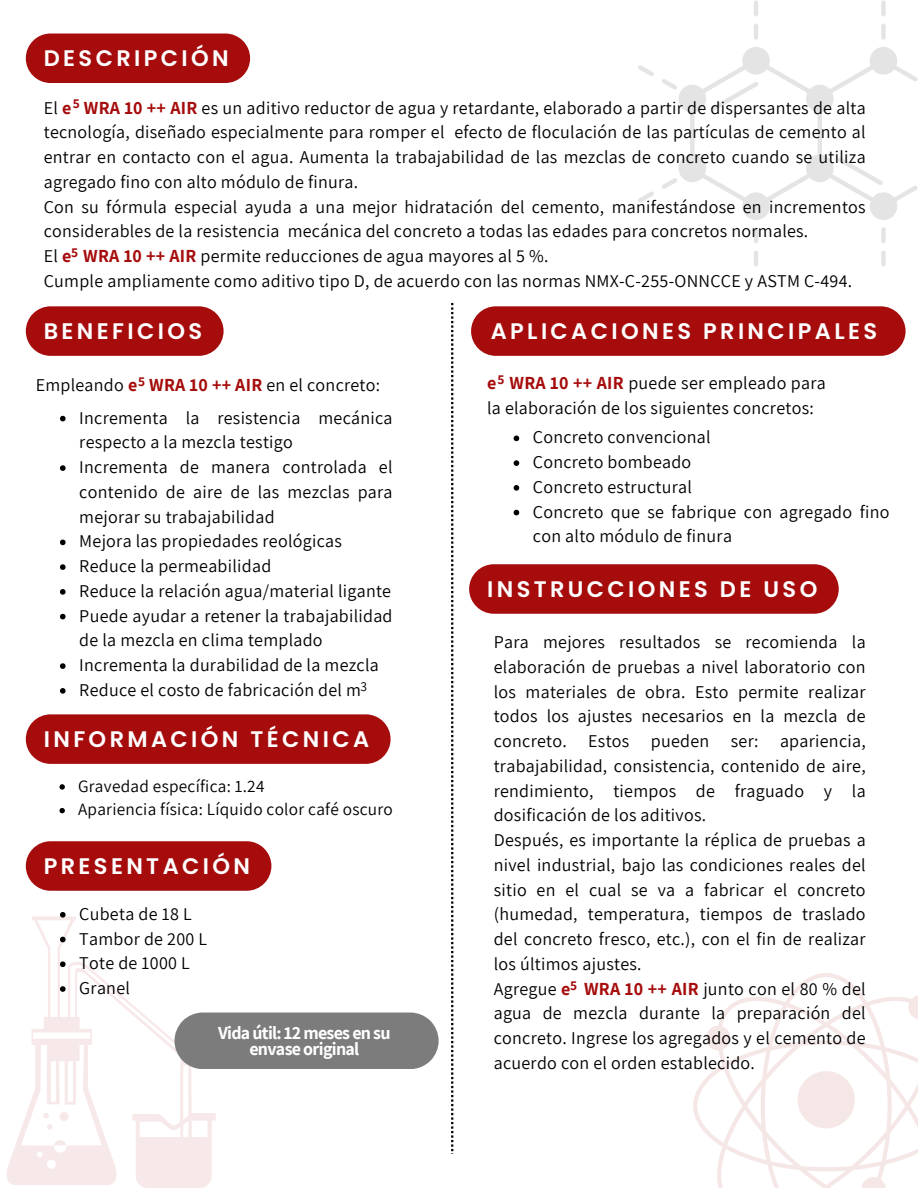
<style>
.page{position:relative;width:918px;height:1188px;background:#fff}
.page>*{position:absolute;margin:0;border:0;box-sizing:border-box;transform-origin:0 0}
.t1{font:600 22.5px "Poppins";letter-spacing:.15em;color:#fff}
.t2{font:18px/24.8px "Assistant";letter-spacing:.015em;color:#000}
.t3{font:700 18px/16.8px "Assistant";letter-spacing:-.04em;color:#fff;text-align:center}
.t4{font:17.25px "Assistant";letter-spacing:.015em;color:#000}
.t5{font:700 13.5px "Assistant";color:#a60c0c}
.t6{font:13.5px "Assistant";color:#000}
.s1{font-weight:700;color:#a60c0c}
</style>
<div class="page">
<svg style="left:638px;top:65px;width:16px;height:11px"></svg>
<svg style="left:638px;top:191px;width:16px;height:12px"></svg>
<hr style="left:754px;top:227px;width:4px;height:16px;background:#e4e4e4;border-radius:2px">
<hr style="left:754px;top:251px;width:4px;height:16px;background:#e4e4e4;border-radius:2px">
<div style="left:881px;top:227px;width:5px;height:16px;background:#e4e4e4;border-radius:2px"></div>
<div style="left:881px;top:251px;width:5px;height:16px;background:#e4e4e4;border-radius:2px"></div>
<hr style="left:754px;top:0;width:4px;height:16px;background:#e4e4e4;border-radius:2px">
<hr style="left:754px;top:24px;width:4px;height:16px;background:#e4e4e4;border-radius:2px">
<div style="left:881px;top:0;width:5px;height:16px;background:#e4e4e4;border-radius:2px"></div>
<div style="left:881px;top:24px;width:5px;height:16px;background:#e4e4e4;border-radius:2px"></div>
<svg style="left:662px;top:47px;width:256px;height:173px"></svg>
<svg style="left:693px;top:973px;width:225px;height:215px"></svg>
<div style="left:798px;top:1071px;width:57px;height:57px;background:#f6e7e7;border-radius:50%"></div>
<svg style="left:7px;top:916px;width:209px;height:272px"></svg>
<svg style="left:60px;top:1112px;width:9px;height:9px"></svg>
<svg style="left:43px;top:1113px;width:6px;height:5px"></svg>
<svg style="left:47px;top:1124px;width:6px;height:6px"></svg>
<svg style="left:54px;top:1140px;width:12px;height:5px"></svg>
<div style="left:26px;top:34px;width:224px;height:49px;background:#a60c0c;border-radius:25px"></div>
<svg style="left:451px;top:303px;width:2px;height:851px"></svg>
<div style="left:26px;top:306px;width:198px;height:50px;background:#a60c0c;border-radius:25px"></div>
<svg style="left:60px;top:416px;width:6px;height:5px"></svg>
<svg style="left:60px;top:465px;width:6px;height:6px"></svg>
<svg style="left:60px;top:540px;width:6px;height:5px"></svg>
<svg style="left:60px;top:564px;width:6px;height:6px"></svg>
<svg style="left:60px;top:589px;width:6px;height:6px"></svg>
<svg style="left:60px;top:614px;width:6px;height:5px"></svg>
<svg style="left:60px;top:663px;width:6px;height:6px"></svg>
<svg style="left:60px;top:688px;width:6px;height:6px"></svg>
<div style="left:26px;top:714px;width:365px;height:50px;background:#a60c0c;border-radius:25px"></div>
<svg style="left:59px;top:784px;width:6px;height:6px"></svg>
<svg style="left:59px;top:808px;width:6px;height:5px"></svg>
<div style="left:26px;top:841px;width:245px;height:50px;background:#a60c0c;border-radius:25px"></div>
<svg style="left:60px;top:912px;width:6px;height:6px"></svg>
<svg style="left:60px;top:937px;width:6px;height:5px"></svg>
<svg style="left:60px;top:961px;width:6px;height:6px"></svg>
<svg style="left:60px;top:986px;width:6px;height:6px"></svg>
<div style="left:175px;top:1013px;width:264px;height:56px;background:#7c7c7c"></div>
<div style="left:471px;top:306px;width:435px;height:50px;background:#a60c0c;border-radius:25px"></div>
<svg style="left:514px;top:436px;width:5px;height:5px"></svg>
<svg style="left:514px;top:460px;width:5px;height:6px"></svg>
<svg style="left:514px;top:485px;width:5px;height:6px"></svg>
<svg style="left:514px;top:510px;width:5px;height:5px"></svg>
<div style="left:469px;top:564px;width:370px;height:50px;background:#a60c0c;border-radius:25px"></div>
<p class="t1" style="left:44px;top:43px;width:186px">DESCRIPCIÓN</p>
<p class="t5" style="left:73px;top:95px;width:9px">5</p>
<p class="t2" style="left:44px;top:95px;width:823px;text-align:justify">El <span class="s1">e WRA 10 ++ AIR</span> es un aditivo reductor de agua y retardante, elaborado a partir de dispersantes de alta tecnología, diseñado especialmente para romper el efecto de floculación de las partículas de cemento al entrar en contacto con el agua. Aumenta la trabajabilidad de las mezclas de concreto cuando se utiliza agregado fino con alto módulo de finura.</p>
<p class="t2" style="left:44px;top:194px;width:823px">Con su fórmula especial ayuda a una mejor hidratación del cemento, manifestándose en incrementos considerables de la resistencia mecánica del concreto a todas las edades para concretos normales.</p>
<p class="t2" style="left:44px;top:243px;width:506px">El <span class="s1">e WRA 10 ++ AIR</span> permite reducciones de agua mayores al 5 %.</p>
<p class="t2" style="left:44px;top:268px;width:810px">Cumple ampliamente como aditivo tipo D, de acuerdo con las normas NMX-C-255-ONNCCE y ASTM C-494.</p>
<h1 class="t5" style="left:71px;top:244px;width:9px">5</h1>
<h1 class="t1" style="left:44px;top:315px;width:160px">BENEFICIOS</h1>
<p class="t5" style="left:138px;top:372px;width:9px">5</p>
<h1 class="t2" style="left:36px;top:372px;width:346px">Empleando <span class="s1">e WRA 10 ++ AIR</span> en el concreto:</h1>
<p class="t2" style="left:79px;top:405px;width:315px">Incrementa la resistencia mecánica respecto a la mezcla testigo</p>
<p class="t2" style="left:79px;top:454px;width:315px;text-align:justify">Incrementa de manera controlada el contenido de aire de las mezclas para mejorar su trabajabilidad</p>
<p class="t2" style="left:79px;top:528px;width:264px">Mejora las propiedades reológicas</p>
<p class="t2" style="left:79px;top:553px;width:193px">Reduce la permeabilidad</p>
<p class="t2" style="left:79px;top:578px;width:313px">Reduce la relación agua/material ligante</p>
<p class="t2" style="left:79px;top:603px;width:315px">Puede ayudar a retener la trabajabilidad de la mezcla en clima templado</p>
<h1 class="t2" style="left:79px;top:652px;width:301px">Incrementa la durabilidad de la mezcla</h1>
<p class="t2" style="left:79px;top:677px;width:283px">Reduce el costo de fabricación del m</p>
<p class="t1" style="left:44px;top:723px;width:327px">INFORMACIÓN TÉCNICA</p>
<p class="t4" style="left:78px;top:774px;width:188px">Gravedad específica: 1.24</p>
<p class="t4" style="left:78px;top:798px;width:316px">Apariencia física: Líquido color café oscuro</p>
<p class="t1" style="left:44px;top:850px;width:208px">PRESENTACIÓN</p>
<p class="t2" style="left:79px;top:901px;width:114px">Cubeta de 18 L</p>
<p class="t2" style="left:79px;top:926px;width:129px">Tambor de 200 L</p>
<p class="t2" style="left:79px;top:950px;width:112px">Tote de 1000 L</p>
<p class="t2" style="left:79px;top:975px;width:52px">Granel</p>
<p class="t3" style="left:218px;top:1024px;width:174px">Vida útil: 12 meses en su envase original</p>
<h2 class="t6" style="left:360px;top:677px;width:8px">3</h2>
<p class="t1" style="left:491px;top:315px;width:388px">APLICACIONES PRINCIPALES</p>
<p class="t5" style="left:497px;top:370px;width:9px">5</p>
<p class="t2" style="left:487px;top:370px;width:340px"><span class="s1">e WRA 10 ++ AIR</span> puede ser empleado para la elaboración de los siguientes concretos:</p>
<h1 class="t2" style="left:533px;top:424px;width:179px">Concreto convencional</h1>
<p class="t2" style="left:533px;top:449px;width:160px">Concreto bombeado</p>
<p class="t2" style="left:533px;top:474px;width:160px">Concreto estructural</p>
<h1 class="t2" style="left:533px;top:499px;width:358px">Concreto que se fabrique con agregado fino con alto módulo de finura</h1>
<p class="t1" style="left:487px;top:573px;width:332px">INSTRUCCIONES DE USO</p>
<p class="t2" style="left:494px;top:629px;width:373px;text-align:justify">Para mejores resultados se recomienda la elaboración de pruebas a nivel laboratorio con los materiales de obra. Esto permite realizar todos los ajustes necesarios en la mezcla de concreto. Estos pueden ser: apariencia, trabajabilidad, consistencia, contenido de aire, rendimiento, tiempos de fraguado y la dosificación de los aditivos.</p>
<p class="t2" style="left:494px;top:827px;width:373px;text-align:justify">Después, es importante la réplica de pruebas a nivel industrial, bajo las condiciones reales del sitio en el cual se va a fabricar el concreto (humedad, temperatura, tiempos de traslado del concreto fresco, etc.), con el fin de realizar los últimos ajustes.</p>
<p class="t2" style="left:494px;top:976px;width:373px;text-align:justify">Agregue <span class="s1">e WRA 10 ++ AIR</span> junto con el 80 % del agua de mezcla durante la preparación del concreto. Ingrese los agregados y el cemento de acuerdo con el orden establecido.</p>
<p class="t5" style="left:570px;top:977px;width:9px">5</p>
</div>
